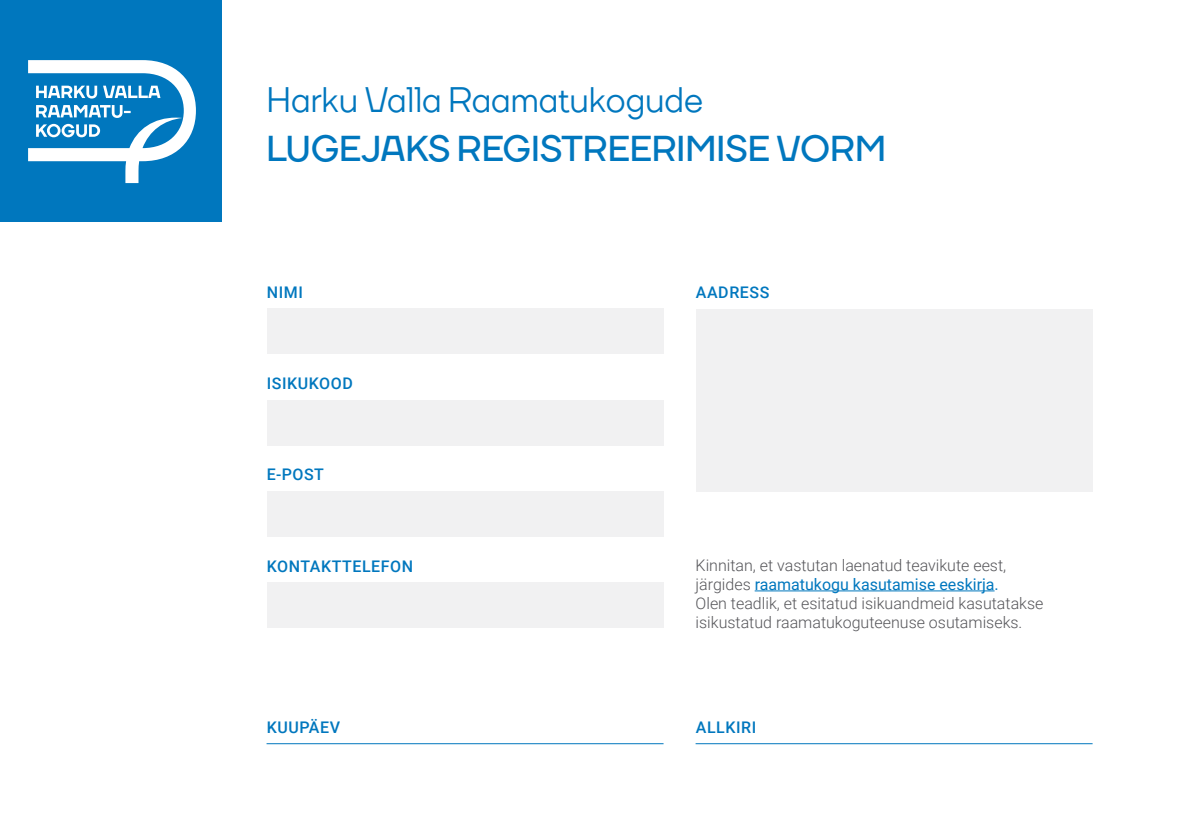
<style>
.page{position:relative;width:1191px;height:840px;background:#fff}
.page>*{position:absolute;margin:0;border:0;box-sizing:border-box;transform-origin:0 0}
.t1{font:700 36px "TT Firs";color:#0077be}
.t2{font:500 36px "TT Firs";color:#0077be}
.t3{font:300 16px/19.2px "Roboto";color:#56565a}
.t4{font:500 16px "Roboto";letter-spacing:.035em;color:#0077be}
.s1{font-weight:400;color:#0077be}
</style>
<div class="page">
<div style="left:0;top:0;width:221px;height:221px;background:#0077be"></div>
<svg style="left:28px;top:60px;width:168px;height:123px"></svg>
<div style="left:266px;top:308px;width:397px;height:46px;background:#f1f1f2"></div>
<div style="left:266px;top:400px;width:397px;height:45px;background:#f1f1f2"></div>
<div style="left:266px;top:491px;width:397px;height:45px;background:#f1f1f2"></div>
<div style="left:266px;top:582px;width:397px;height:45px;background:#f1f1f2"></div>
<hr style="left:754px;top:590px;width:240px;height:1px;background:#0077be">
<div style="left:695px;top:308px;width:397px;height:183px;background:#f1f1f2"></div>
<hr style="left:266px;top:743px;width:397px;height:1px;background:#0077be">
<hr style="left:695px;top:743px;width:397px;height:1px;background:#0077be">
<h1 class="t2" style="left:266px;top:77px;width:438px">Harku Valla Raamatukogude</h1>
<h1 class="t1" style="left:266px;top:126px;width:621px">LUGEJAKS REGISTREERIMISE VORM</h1>
<p class="t4" style="left:267px;top:280px;width:38px">NIMI</p>
<p class="t4" style="left:267px;top:372px;width:88px">ISIKUKOOD</p>
<p class="t4" style="left:267px;top:463px;width:59px">E-POST</p>
<p class="t4" style="left:696px;top:280px;width:75px">AADRESS</p>
<p class="t4" style="left:267px;top:554px;width:148px">KONTAKTTELEFON</p>
<p class="t3" style="left:695px;top:554px;width:349px">Kinnitan, et vastutan laenatud teavikute eest, järgides <span class="s1">raamatukogu kasutamise eeskirja.<br></span>Olen teadlik, et esitatud isikuandmeid kasutatakse isikustatud raamatukoguteenuse osutamiseks.</p>
<p class="t4" style="left:267px;top:716px;width:75px">KUUPÄEV</p>
<p class="t4" style="left:696px;top:716px;width:62px">ALLKIRI</p>
</div>
